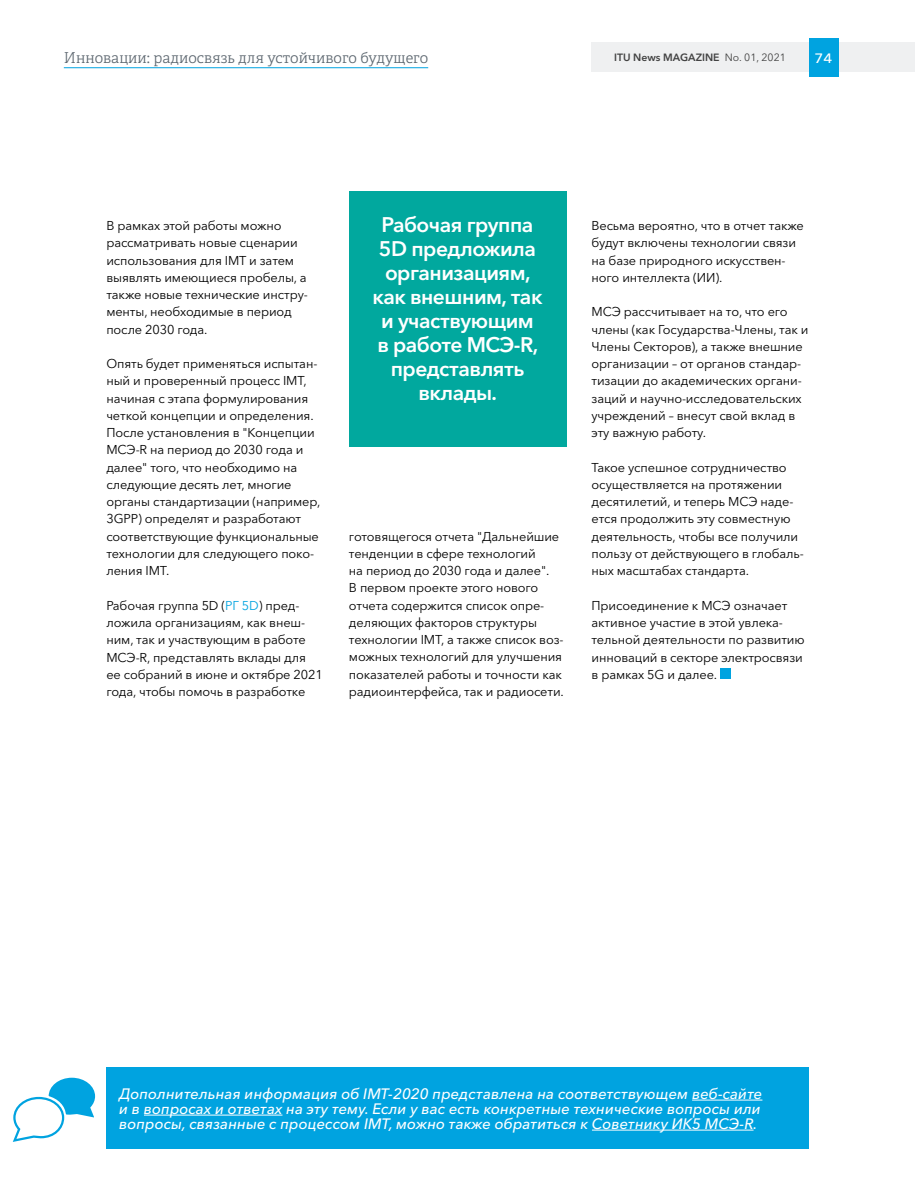
<style>
.page{position:relative;width:915px;height:1187px;background:#fff}
.page>*{position:absolute;margin:0;border:0;box-sizing:border-box;transform-origin:0 0}
.t1{font:600 21px/24px "Avenir Next W1 G";letter-spacing:-.025em;color:#fff;text-align:center}
.t2{font:italic 500 15px/15px "Avenir Next W1 G";color:#fff;text-align:justify}
.t3{font:300 15px "Adelle CYR";color:#5c666f}
.t4{font:500 13.5px "Avenir Next W1 G";color:#fff;scale:1.11 1}
.t5{font:12.75px/17.2px "Avenir Next W1 G";letter-spacing:-.01em;color:#000}
.t6{font:600 10.5px "Avenir Next W1 G";color:#424242}
.s1{font-weight:400}
.s2{color:#00a3e0}
</style>
<div class="page">
<div style="left:719px;top:668px;width:11px;height:10px;background:#00a3e0"></div>
<div style="left:349px;top:191px;width:217px;height:255px;background:#01a89e"></div>
<svg style="left:12px;top:1077px;width:84px;height:65px"></svg>
<div style="left:106px;top:1067px;width:702px;height:81px;background:#00a3e0"></div>
<hr style="left:691px;top:1099px;width:71px;height:1px;background:#fff">
<hr style="left:144px;top:1114px;width:138px;height:1px;background:#fff">
<hr style="left:591px;top:1129px;width:162px;height:1px;background:#fff">
<div style="left:591px;top:43px;width:323px;height:29px;background:#eff0f1"></div>
<div style="left:808px;top:38px;width:30px;height:39px;background:#00a3e0"></div>
<hr style="left:64px;top:67px;width:364px;height:1px;background:#00a3e0">
<p class="t3" style="left:64px;top:47px;width:366px">Инновации: радиосвязь для устойчивого будущего</p>
<p class="t6" style="left:614px;top:49px;width:173px">ITU News MAGAZINE <span class="s1">No. 01, 2021</span></p>
<p class="t4" style="left:814px;top:48px;width:18px">74</p>
<p class="t5" style="left:106px;top:216px;width:203px">В рамках этой работы можно рассматривать новые сценарии использования для IMT и затем выявлять имеющиеся пробелы, а также новые технические инстру&shy;менты, необходимые в период после 2030 года.</p>
<p class="t5" style="left:106px;top:354px;width:215px">Опять будет применяться испытан&shy;ный и проверенный процесс IMT, начиная с этапа формулирования четкой концепции и определения.<br>После установления в "Концепции<br>МСЭ-R на период до 2030 года и далее" того, что необходимо на следующие десять лет, многие органы стандартизации (например,<br>3GPP) определят и разработают соответствующие функциональные технологии для следующего поко&shy;ления IMT.</p>
<p class="t5" style="left:106px;top:595px;width:218px">Рабочая группа 5D (<span class="s2">РГ 5D</span>) пред&shy;ложила организациям, как внеш&shy;ним, так и участвующим в работе<br>МСЭ-R, представлять вклады для ее собраний в июне и октябре 2021 года, чтобы помочь в разработке</p>
<h1 class="t1" style="left:372px;top:211px;width:171px">Рабочая группа<br>5D предложила организациям, как внешним, так и участвующим<br>в работе МСЭ-R, представлять вклады.</h1>
<p class="t5" style="left:349px;top:526px;width:216px">готовящегося отчета "Дальнейшие тенденции в сфере технологий<br>на период до 2030 года и далее".<br>В первом проекте этого нового отчета содержится список опре&shy;деляющих факторов структуры технологии IMT, а также список воз&shy;можных технологий для улучшения показателей работы и точности как радиоинтерфейса, так и радиосети.</p>
<p class="t5" style="left:591px;top:216px;width:214px">Весьма вероятно, что в отчет также будут включены технологии связи на базе природного искусствен&shy;ного интеллекта (ИИ).</p>
<p class="t5" style="left:591px;top:302px;width:218px">МСЭ рассчитывает на то, что его члены (как Государства-Члены, так и<br>Члены Секторов), а также внешние организации – от органов стандар&shy;тизации до академических органи&shy;заций и научно-исследовательских учреждений – внесут свой вклад в эту важную работу.</p>
<p class="t5" style="left:591px;top:457px;width:214px">Такое успешное сотрудничество осуществляется на протяжении десятилетий, и теперь МСЭ наде&shy;ется продолжить эту совместную деятельность, чтобы все получили пользу от действующего в глобаль&shy;ных масштабах стандарта.</p>
<p class="t5" style="left:591px;top:595px;width:214px">Присоединение к МСЭ означает активное участие в этой увлека&shy;тельной деятельности по развитию инноваций в секторе электросвязи в рамках 5G и далее.</p>
<p class="t2" style="left:119px;top:1084px;width:644px">Дополнительная информация об IMT-2020 представлена на соответствующем веб-сайте и в вопросах и ответах на эту тему. Если у вас есть конкретные технические вопросы или вопросы, связанные с процессом IMT, можно также обратиться к Советнику ИК5 МСЭ-R.</p>
</div>
